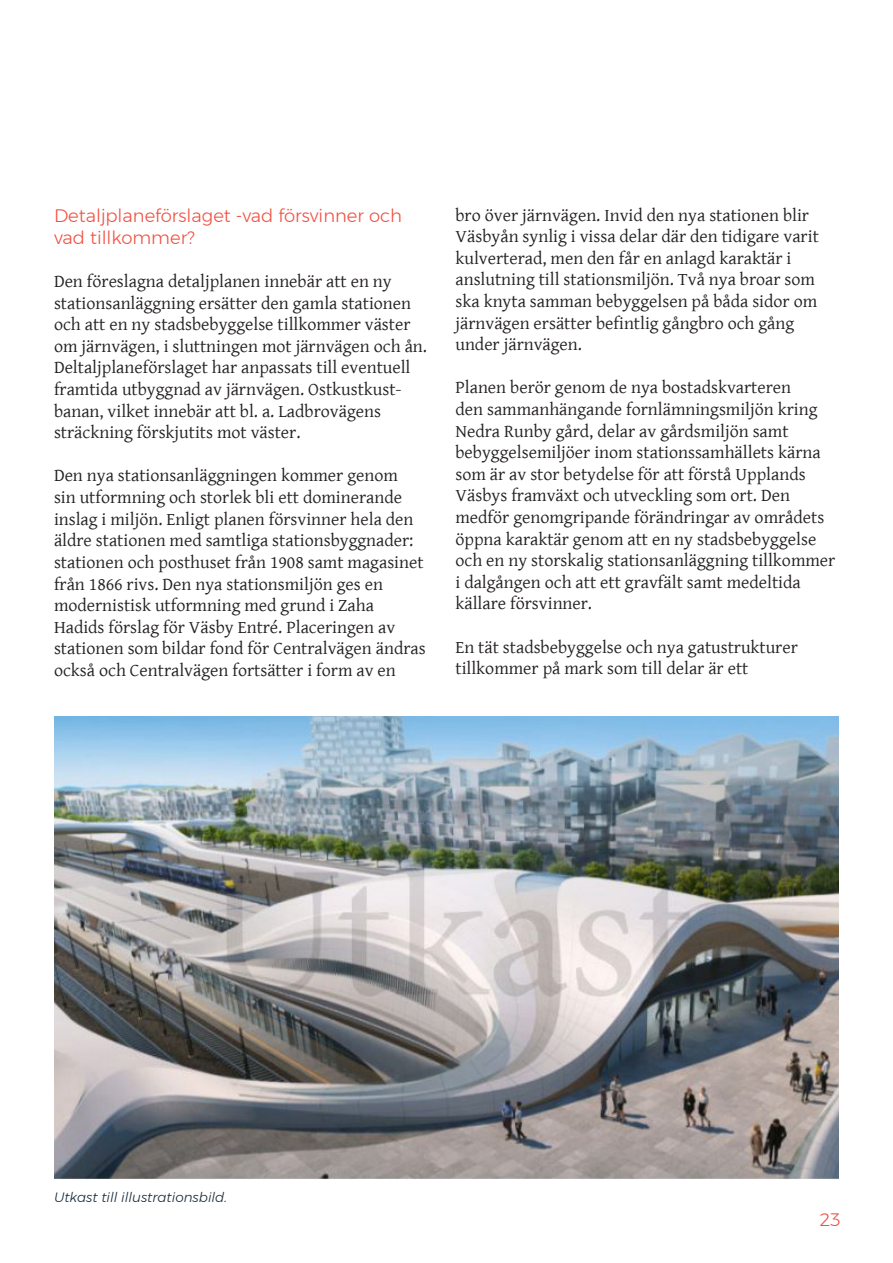
<style>
.page{position:relative;width:893px;height:1263px;background:#fff}
.page>*{position:absolute;margin:0;border:0;box-sizing:border-box;transform-origin:0 0}
.Brötext{font:18px/21.6px "Gentium Basic";color:#231f20}
.Rubrik_3{font:300 18px/21.6px "Montserrat";color:#f05142}
.Bildtext{font:italic 300 13.5px "Montserrat";color:#172938}
</style>
<div class="page">
<img style="left:54px;top:716px;width:785px;height:464px">
<p class="Rubrik_3" style="left:54px;top:205px;width:350px">Detaljplaneförslaget -vad försvinner och vad tillkommer?</p>
<p class="Brötext" style="left:54px;top:270px;width:374px">Den föreslagna detaljplanen innebär att en ny stationsanläggning ersätter den gamla stationen och att en ny stadsbebyggelse tillkommer väster om järnvägen, i sluttningen mot järnvägen och ån.<br>Deltaljplaneförslaget har anpassats till eventuell framtida utbyggnad av järnvägen. Ostkustkust&shy;banan, vilket innebär att bl. a. Ladbrovägens sträckning förskjutits mot väster.</p>
<p class="Brötext" style="left:54px;top:464px;width:373px">Den nya stationsanläggningen kommer genom<br>sin utformning och storlek bli ett dominerande inslag i miljön. Enligt planen försvinner hela den äldre stationen med samtliga stationsbyggnader: stationen och posthuset från 1908 samt magasinet från 1866 rivs. Den nya stationsmiljön ges en modernistisk utformning med grund i Zaha Hadids förslag för Väsby Entré. Placeringen av stationen som bildar fond för Centralvägen ändras också och Centralvägen fortsätter i form av en</p>
<p class="Brötext" style="left:455px;top:203px;width:365px">bro över järnvägen. Invid den nya stationen blir Väsbyån synlig i vissa delar där den tidigare varit kulverterad, men den får en anlagd karaktär i anslutning till stationsmiljön. Två nya broar som ska knyta samman bebyggelsen på båda sidor om järnvägen ersätter befintlig gångbro och gång under järnvägen.</p>
<p class="Brötext" style="left:455px;top:376px;width:381px">Planen berör genom de nya bostadskvarteren<br>den sammanhängande fornlämningsmiljön kring Nedra Runby gård, delar av gårdsmiljön samt bebyggelsemiljöer inom stationssamhällets kärna som är av stor betydelse för att förstå Upplands Väsbys framväxt och utveckling som ort. Den medför genomgripande förändringar av områdets öppna karaktär genom att en ny stadsbebyggelse och en ny storskalig stationsanläggning tillkommer i dalgången och att ett gravfält samt medeltida källare försvinner.</p>
<p class="Brötext" style="left:455px;top:635px;width:344px">En tät stadsbebyggelse och nya gatustrukturer tillkommer på mark som till delar är ett</p>
<p class="Bildtext" style="left:54px;top:1187px;width:175px">Utkast till illustrationsbild.</p>
<p class="Rubrik_3" style="left:820px;top:1209px;width:22px">23</p>
</div>
